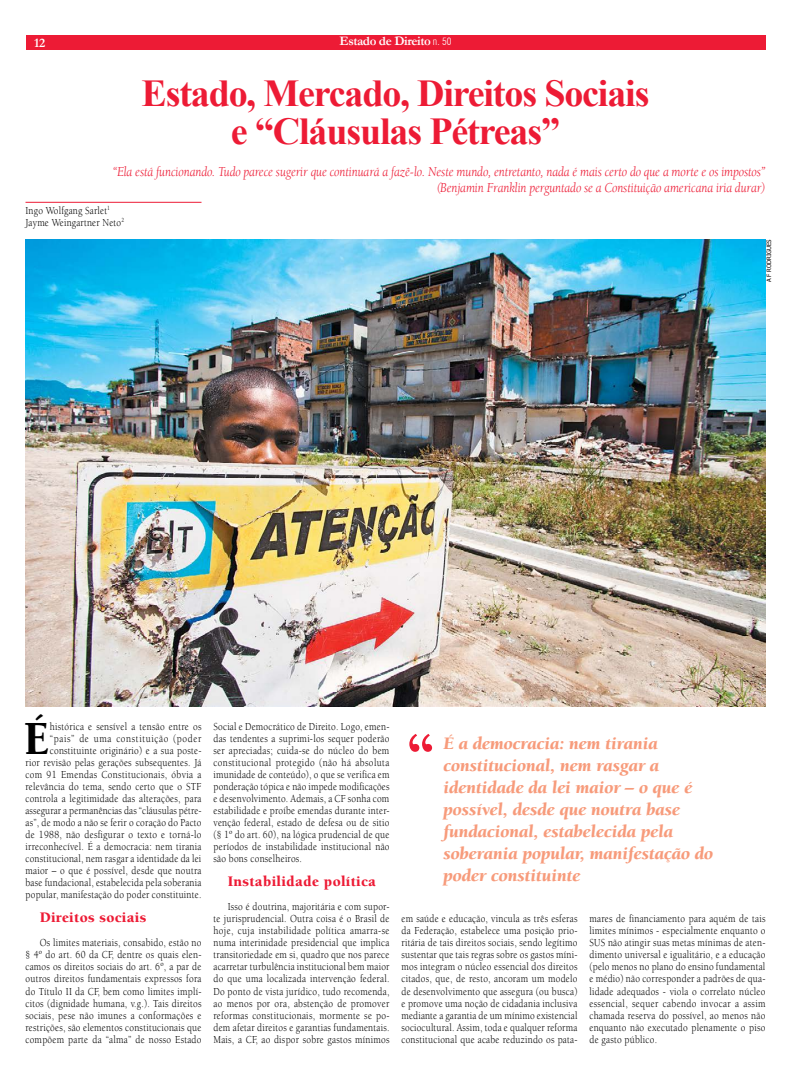
<style>
.page{position:relative;width:791px;height:1078px;background:#fff}
.page>*{position:absolute;margin:0;border:0;box-sizing:border-box;transform-origin:0 0}
.t1{font:900 63px "Berkeley";color:#ed1b35}
.t2{font:900 48.8px "Berkeley";color:#000;scale:.85 1}
.t3{font:700 38px/38px "Times New Roman";letter-spacing:-.03em;color:#ed1b35;text-align:center}
.t4{font:italic 900 18px/22px "Berkeley";color:#f79b7b}
.t5{font:900 15px "Berkeley";letter-spacing:.02em;color:#ed1b35}
.t6{font:italic 14px/16px "Berkeley";letter-spacing:-.01em;color:#ed1b35;text-align:right;scale:.9 1}
.t7{font:700 13px "Garamond";letter-spacing:-.03em;color:#fff}
.t8{font:11px/12px "Berkeley";letter-spacing:.025em;color:#000;text-align:justify;scale:.85 1}
.t9{font:6px "Tahoma";color:#000}
.s1{font-family:"Swiss 721 BT";font-weight:300;font-stretch:condensed;font-size:10px}
</style>
<div class="page">
<div style="left:26px;top:35px;width:739px;height:15px;background:#ed1b35"></div>
<hr style="left:26px;top:202px;width:175px;height:1px;background:#ed1b35">
<img style="left:25px;top:239px;width:740px;height:467px">
<p class="t7" style="left:34px;top:34px;width:12px">12</p>
<p class="t7" style="left:340px;top:32px;width:113px">Estado de Direito <span class="s1">n. 50</span></p>
<h3 class="t3" style="left:142px;top:73px;width:509px">Estado, Mercado, Direitos Sociais e “Cláusulas Pétreas”</h3>
<p class="t6" style="left:113px;top:164px;width:727px">“Ela está funcionando. Tudo parece sugerir que continuará a fazê-lo. Neste mundo, entretanto, nada é mais certo do que a morte e os impostos” (Benjamin Franklin perguntado se a Constituição americana iria durar)</p>
<p class="t8" style="left:26px;top:205px;width:118px">Ingo Wolfgang Sarlet<sup>1<br></sup>Jayme Weingartner Neto<sup>2</sup></p>
<p class="t9" style="left:765px;top:282px;width:45px;rotate:-90deg">a f rodrigues</p>
<h2 class="t2" style="left:24px;top:713px;width:30px">É</h2>
<p class="t8" style="left:26px;top:721px;width:209px;text-align:right">histórica e sensível a tensão entre os “pais” de uma constituição (poder constituinte originário) e a sua poste-<br>rior revisão pelas gerações subsequentes. Já com 91 Emendas Constitucionais, óbvia a relevância do tema, sendo certo que o STF controla a legitimidade das alterações, para assegurar a permanências das “cláusulas pétre&shy;as”, de modo a não se ferir o coração do Pacto de 1988, não desfigurar o texto e torná-lo irreconhecível. É a democracia: nem tirania constitucional, nem rasgar a identidade da lei maior – o que é possível, desde que noutra base fundacional, estabelecida pela soberania popular, manifestação do poder constituinte.</p>
<h3 class="t5" style="left:40px;top:909px;width:108px">Direitos sociais</h3>
<p class="t8" style="left:26px;top:937px;width:209px;text-indent:14px">Os limites materiais, consabido, estão no § 4º do art. 60 da CF, dentre os quais elen&shy;camos os direitos sociais do art. 6º, a par de outros direitos fundamentais expressos fora do Título II da CF, bem como limites implí&shy;citos (dignidade humana, v.g.). Tais direitos sociais, pese não imunes a conformações e restrições, são elementos constitucionais que compõem parte da “alma” de nosso Estado</p>
<p class="t8" style="left:213px;top:721px;width:209px">Social e Democrático de Direito. Logo, emen&shy;das tendentes a suprimi-los sequer poderão ser apreciadas; cuida-se do núcleo do bem constitucional protegido (não há absoluta imunidade de conteúdo), o que se verifica em ponderação tópica e não impede modificações e desenvolvimento. Ademais, a CF sonha com estabilidade e proíbe emendas durante inter&shy;venção federal, estado de defesa ou de sitio (§ 1º do art. 60), na lógica prudencial de que períodos de instabilidade institucional não são bons conselheiros.</p>
<h3 class="t5" style="left:228px;top:873px;width:150px">Instabilidade política</h3>
<p class="t8" style="left:213px;top:901px;width:209px;text-indent:14px">Isso é doutrina, majoritária e com supor&shy;te jurisprudencial. Outra coisa é o Brasil de hoje, cuja instabilidade política amarra-se numa interinidade presidencial que implica transitoriedade em si, quadro que nos parece acarretar turbulência institucional bem maior do que uma localizada intervenção federal.<br>Do ponto de vista jurídico, tudo recomenda, ao menos por ora, abstenção de promover reformas constitucionais, mormente se po&shy;dem afetar direitos e garantias fundamentais.<br>Mais, a CF, ao dispor sobre gastos mínimos</p>
<p class="t8" style="left:401px;top:913px;width:209px">em saúde e educação, vincula as três esferas da Federação, estabelece uma posição prio&shy;ritária de tais direitos sociais, sendo legítimo sustentar que tais regras sobre os gastos míni&shy;mos integram o núcleo essencial dos direitos citados, que, de resto, ancoram um modelo de desenvolvimento que assegura (ou busca) e promove uma noção de cidadania inclusiva mediante a garantia de um mínimo existencial sociocultural. Assim, toda e qualquer reforma constitucional que acabe reduzindo os pata-</p>
<p class="t8" style="left:589px;top:913px;width:209px">mares de financiamento para aquém de tais limites mínimos - especialmente enquanto o SUS não atingir suas metas mínimas de aten&shy;dimento universal e igualitário, e a educação (pelo menos no plano do ensino fundamental e médio) não corresponder a padrões de qua&shy;lidade adequados - viola o correlato núcleo essencial, sequer cabendo invocar a assim chamada reserva do possível, ao menos não enquanto não executado plenamente o piso de gasto público.</p>
<h1 class="t1" style="left:407px;top:721px;width:29px">“</h1>
<h3 class="t4" style="left:444px;top:732px;width:271px">É a democracia: nem tirania constitucional, nem rasgar a identidade da lei maior – o que é possível, desde que noutra base fundacional, estabelecida pela soberania popular, manifestação do poder constituinte</h3>
</div>
